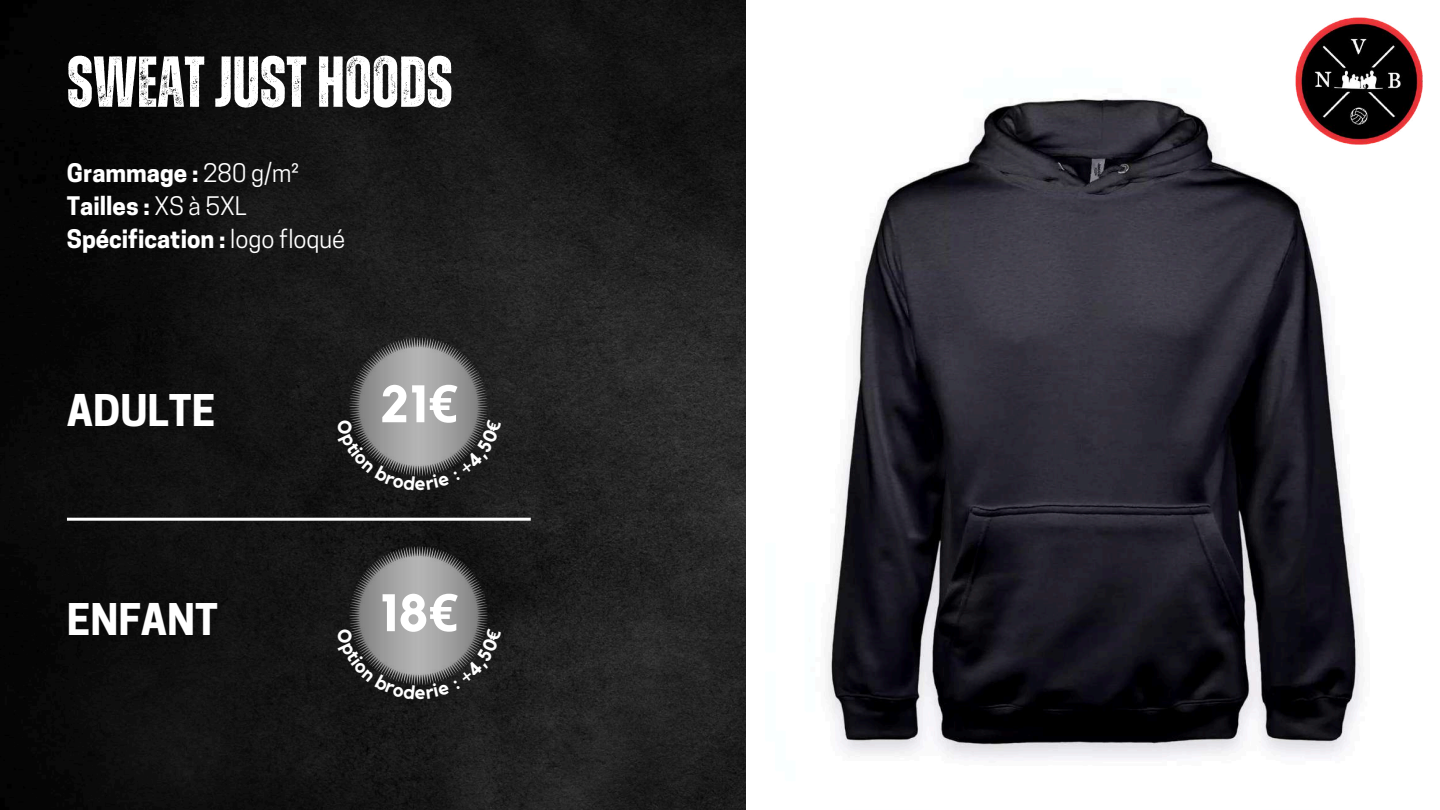
<style>
.page{position:relative;width:1440px;height:810px;background:#fff}
.page>*{position:absolute;margin:0;border:0;box-sizing:border-box;transform-origin:0 0}
.t1{font:700 72px "Zuume Rough";color:#fff}
.t2{font:700 52.1px "Kollektif";color:#fff}
.t3{font:700 41px "Cooper Hewitt";color:#fff}
.t4{font:700 24px/33px "Cooper Hewitt";color:#fff}
.s1{font-weight:400}
.s2{font-family:"Noto Sans"}
</style>
<div class="page">
<img style="left:0;top:0;width:746px;height:810px">
<img style="left:827px;top:98px;width:535px;height:660px">
<img style="left:1294px;top:17px;width:129px;height:129px">
<img style="left:350px;top:337px;width:138px;height:82px">
<img style="left:350px;top:546px;width:138px;height:82px">
<hr style="left:67px;top:518px;width:464px;height:3px;background:#fff">
<svg style="left:336px;top:419px;width:165px;height:71px;background:#505050"></svg>
<svg style="left:336px;top:628px;width:165px;height:71px;background:#515151"></svg>
<h1 class="t1" style="left:67px;top:49px;width:387px">SWEATJUSTHOODS</h1>
<p class="t4" style="left:67px;top:159px;width:280px">Grammage : <span class="s1">280 g/m²<br></span>Tailles : <span class="s1">XS à 5XL<br></span>Spécification : <span class="s1">logo floqué</span></p>
<h3 class="t3" style="left:67px;top:395px;width:150px">ADULTE</h3>
<h2 class="t2" style="left:380px;top:380px;width:80px">21<span class="s2">€</span></h2>
<h3 class="t3" style="left:67px;top:604px;width:153px">ENFANT</h3>
<h2 class="t2" style="left:379px;top:589px;width:80px">18<span class="s2">€</span></h2>
</div>
